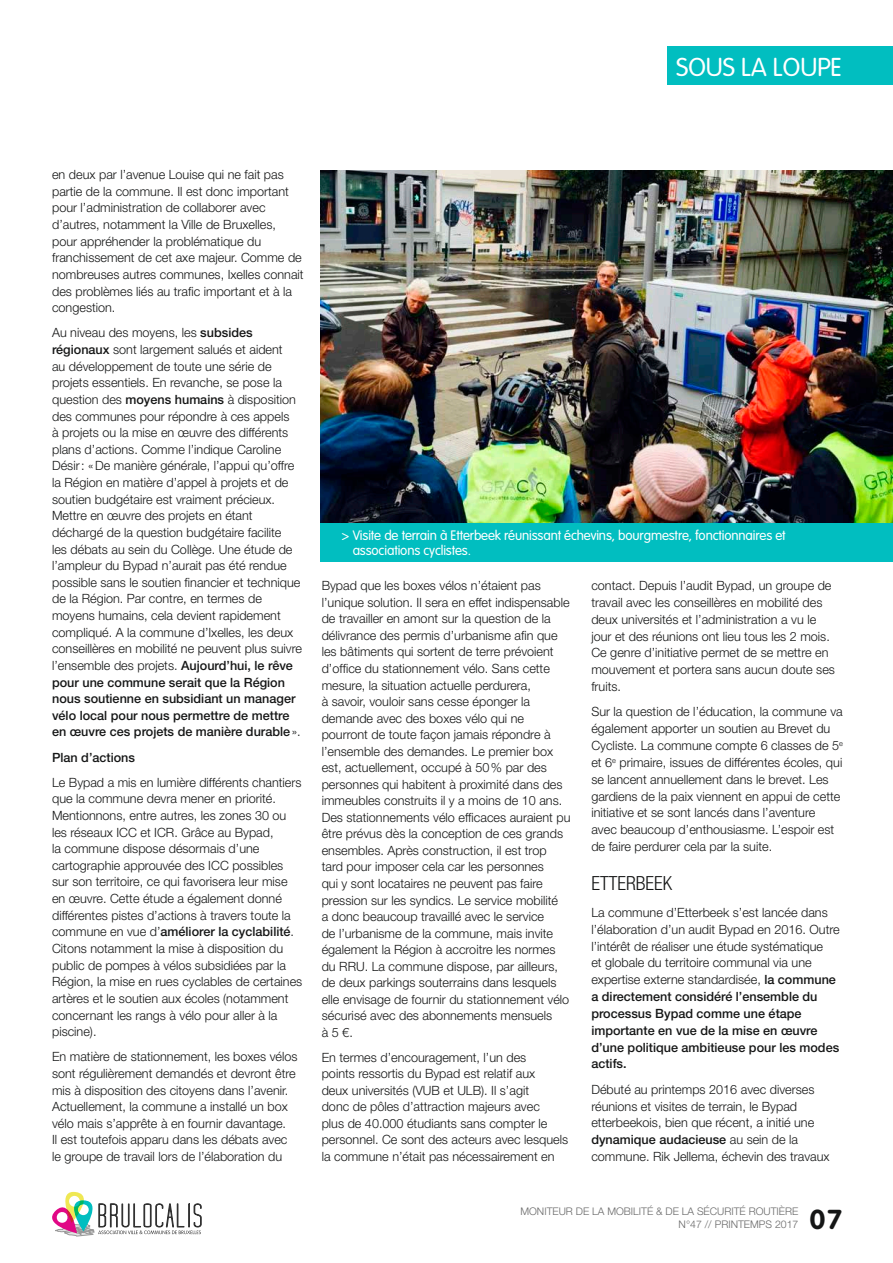
<style>
.page{position:relative;width:893px;height:1263px;background:#fff}
.page>*{position:absolute;margin:0;border:0;box-sizing:border-box;transform-origin:0 0}
.t1{font:700 27px "VAG Rounded";color:#151616}
.t2{font:300 25.5px "VAG Rounded";color:#fff}
.t3{font:300 condensed 19.5px "Helvetica Neue LT Pro";color:#151616}
.t4{font:300 13.5px/15px "VAG Rounded";letter-spacing:-.01em;color:#fff}
.t5{font:300 12.75px/16.6px "Helvetica Neue LT Pro";color:#151616}
.t6{font:500 12.75px "Helvetica Neue LT Pro";color:#151616}
.t7{font:300 10.5px/12.6px "Helvetica Neue LT Pro";color:#686868;text-align:right}
.s1{font-weight:500}
</style>
<div class="page">
<img style="left:320px;top:170px;width:573px;height:353px">
<div style="left:320px;top:523px;width:573px;height:38px;background:#01bec0"></div>
<svg style="left:52px;top:1192px;width:150px;height:44px"></svg>
<div style="left:668px;top:47px;width:225px;height:38px;background:#01bec0"></div>
<h2 class="t2" style="left:676px;top:52px;width:167px">SOUS LA LOUPE</h2>
<p class="t5" style="left:52px;top:166px;width:253px">en deux par l’avenue Louise qui ne fait pas partie de la commune. Il est donc important pour l’administration de collaborer avec d’autres, notamment la Ville de Bruxelles, pour appréhender la problématique du franchissement de cet axe majeur. Comme de nombreuses autres communes, Ixelles connait des problèmes liés au trafic important et à la congestion.</p>
<p class="t5" style="left:52px;top:324px;width:251px">Au niveau des moyens, les <span class="s1">subsides régionaux</span> sont largement salués et aident<br>au développement de toute une série de projets essentiels. En revanche, se pose la question des <span class="s1">moyens humains</span> à disposition des communes pour répondre à ces appels<br>à projets ou la mise en œuvre des différents plans d’actions. Comme l’indique Caroline Désir: «De manière générale, l’appui qu’offre la Région en matière d’appel à projets et de soutien budgétaire est vraiment précieux.<br>Mettre en œuvre des projets en étant déchargé de la question budgétaire facilite<br>les débats au sein du Collège. Une étude de l’ampleur du Bypad n’aurait pas été rendue possible sans le soutien financier et technique de la Région. Par contre, en termes de moyens humains, cela devient rapidement compliqué. A la commune d’Ixelles, les deux conseillères en mobilité ne peuvent plus suivre l’ensemble des projets. <span class="s1">Aujourd’hui, le rêve pour une commune serait que la Région nous soutienne en subsidiant un manager vélo local pour nous permettre de mettre en œuvre ces projets de manière durable</span>».</p>
<p class="t6" style="left:52px;top:749px;width:85px">Plan d’actions</p>
<p class="t5" style="left:52px;top:773px;width:252px">Le Bypad a mis en lumière différents chantiers que la commune devra mener en priorité.<br>Mentionnons, entre autres, les zones 30 ou les réseaux ICC et ICR. Grâce au Bypad,<br>la commune dispose désormais d’une cartographie approuvée des ICC possibles sur son territoire, ce qui favorisera leur mise en œuvre. Cette étude a également donné différentes pistes d’actions à travers toute la commune en vue d’<span class="s1">améliorer la cyclabilité</span>.<br>Citons notamment la mise à disposition du public de pompes à vélos subsidiées par la Région, la mise en rues cyclables de certaines artères et le soutien aux écoles (notamment concernant les rangs à vélo pour aller à la piscine).</p>
<p class="t5" style="left:52px;top:1048px;width:247px">En matière de stationnement, les boxes vélos sont régulièrement demandés et devront être mis à disposition des citoyens dans l’avenir.<br>Actuellement, la commune a installé un box vélo mais s’apprête à en fournir davantage.<br>Il est toutefois apparu dans les débats avec le groupe de travail lors de l’élaboration du</p>
<p class="t4" style="left:353px;top:528px;width:435px;text-indent:-11px">&gt; Visite de terrain à Etterbeek réunissant échevins, bourgmestre, fonctionnaires et associations cyclistes.</p>
<p class="t5" style="left:322px;top:577px;width:250px">Bypad que les boxes vélos n’étaient pas l’unique solution. Il sera en effet indispensable de travailler en amont sur la question de la délivrance des permis d’urbanisme afin que les bâtiments qui sortent de terre prévoient d’office du stationnement vélo. Sans cette mesure, la situation actuelle perdurera,<br>à savoir, vouloir sans cesse éponger la demande avec des boxes vélo qui ne pourront de toute façon jamais répondre à l’ensemble des demandes. Le premier box est, actuellement, occupé à 50% par des personnes qui habitent à proximité dans des immeubles construits il y a moins de 10 ans.<br>Des stationnements vélo efficaces auraient pu être prévus dès la conception de ces grands ensembles. Après construction, il est trop tard pour imposer cela car les personnes<br>qui y sont locataires ne peuvent pas faire pression sur les syndics. Le service mobilité<br>a donc beaucoup travaillé avec le service<br>de l’urbanisme de la commune, mais invite également la Région à accroitre les normes du RRU. La commune dispose, par ailleurs, de deux parkings souterrains dans lesquels elle envisage de fournir du stationnement vélo sécurisé avec des abonnements mensuels<br>à 5 €.</p>
<p class="t5" style="left:322px;top:1049px;width:248px">En termes d’encouragement, l’un des<br>points ressortis du Bypad est relatif aux<br>deux universités (VUB et ULB). Il s’agit<br>donc de pôles d’attraction majeurs avec<br>plus de 40.000 étudiants sans compter le personnel. Ce sont des acteurs avec lesquels la commune n’était pas nécessairement en</p>
<p class="t5" style="left:591px;top:577px;width:245px">contact. Depuis l’audit Bypad, un groupe de travail avec les conseillères en mobilité des deux universités et l’administration a vu le jour et des réunions ont lieu tous les 2 mois.<br>Ce genre d’initiative permet de se mettre en mouvement et portera sans aucun doute ses fruits.</p>
<p class="t5" style="left:591px;top:703px;width:253px">Sur la question de l’éducation, la commune va également apporter un soutien au Brevet du Cycliste. La commune compte 6 classes de 5<sup>e </sup>et 6<sup>e</sup> primaire, issues de différentes écoles, qui se lancent annuellement dans le brevet. Les gardiens de la paix viennent en appui de cette initiative et se sont lancés dans l’aventure avec beaucoup d’enthousiasme. L’espoir est de faire perdurer cela par la suite.</p>
<h3 class="t3" style="left:591px;top:871px;width:82px">ETTERBEEK</h3>
<p class="t5" style="left:591px;top:904px;width:250px">La commune d’Etterbeek s’est lancée dans l’élaboration d’un audit Bypad en 2016. Outre l’intérêt de réaliser une étude systématique<br>et globale du territoire communal via une expertise externe standardisée, <span class="s1">la commune a directement considéré l’ensemble du processus Bypad comme une étape importante en vue de la mise en œuvre d’une politique ambitieuse pour les modes actifs.</span></p>
<p class="t5" style="left:591px;top:1080px;width:240px">Débuté au printemps 2016 avec diverses réunions et visites de terrain, le Bypad etterbeekois, bien que récent, a initié une <span class="s1">dynamique audacieuse</span> au sein de la commune. Rik Jellema, échevin des travaux</p>
<p class="t7" style="left:520px;top:1205px;width:279px">MONITEUR DE LA MOBILITÉ &amp; DE LA SÉCURITÉ ROUTIÈRE<br>N°47 // PRINTEMPS 2017</p>
<h1 class="t1" style="left:810px;top:1203px;width:34px">07</h1>
</div>
